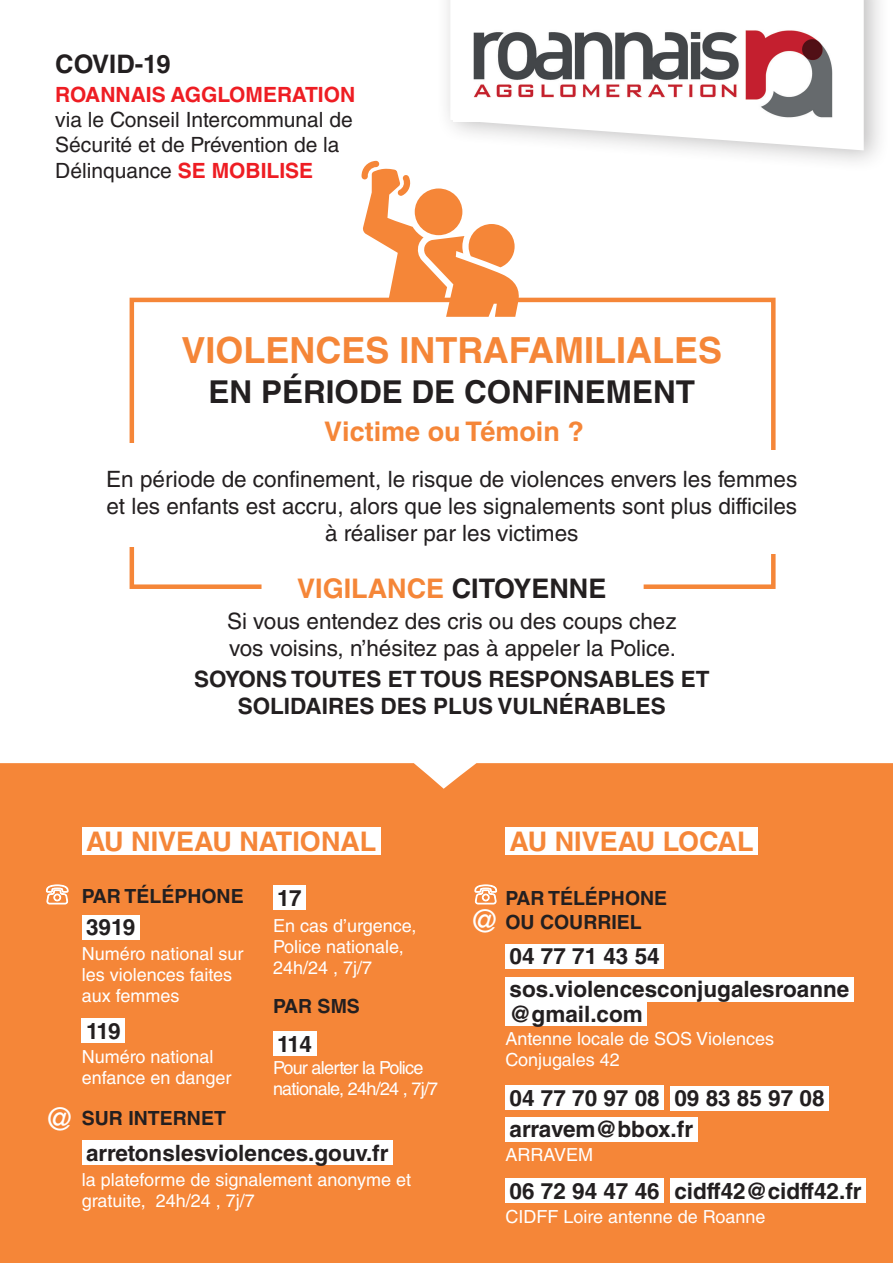
<style>
.page{position:relative;width:893px;height:1263px;background:#fff}
.page>*{position:absolute;margin:0;border:0;box-sizing:border-box;transform-origin:0 0}
.t1{font:700 36px "Helvetica LT Std";color:#f58638}
.t2{font:700 31.5px "Helvetica LT Std";color:#231f20}
.t3{font:31.05px "Helvetica LT Std";color:#fff}
.t4{font:700 27px "Helvetica LT Std";color:#f58638}
.t5{font:700 25.5px "Helvetica LT Std";color:#231f20}
.t6{font:22.5px/27px "Helvetica LT Std";color:#231f20;text-align:center}
.t7{font:700 22.5px "Helvetica LT Std";color:#231f20}
.t8{font:21px/25.2px "Helvetica LT Std";color:#231f20}
.t9{font:700 19.5px/23.4px "Helvetica LT Std";color:#231f20}
.t10{font:18px/21px "Helvetica LT Std";color:#fff}
.t11{font:18px/21px "Helvetica LT Std";letter-spacing:-.04em;color:#fff}
.s1{font-weight:700;color:#ee1d23}
.s2{color:#231f20}
</style>
<div class="page">
<div style="left:0;top:763px;width:893px;height:500px;background:#f58638"></div>
<div style="left:435px;top:0;width:456px;height:173px;background:#231f20;opacity:.29"></div>
<svg style="left:450px;top:0;width:414px;height:150px"></svg>
<img style="left:453px;top:17px;width:392px;height:104px">
<svg style="left:129px;top:297px;width:232px;height:292px"></svg>
<svg style="left:521px;top:297px;width:255px;height:292px"></svg>
<div style="left:103px;top:443px;width:47px;height:103px;background:#fff"></div>
<div style="left:752px;top:451px;width:47px;height:103px;background:#fff"></div>
<svg style="left:45px;top:879px;width:24px;height:26px"></svg>
<svg style="left:474px;top:879px;width:23px;height:26px"></svg>
<div style="left:82px;top:827px;width:299px;height:28px;background:#fff"></div>
<div style="left:505px;top:827px;width:253px;height:28px;background:#fff"></div>
<div style="left:82px;top:915px;width:58px;height:24px;background:#fff"></div>
<div style="left:82px;top:1018px;width:43px;height:25px;background:#fff"></div>
<div style="left:273px;top:1032px;width:43px;height:24px;background:#fff"></div>
<div style="left:273px;top:885px;width:33px;height:25px;background:#fff"></div>
<div style="left:82px;top:1140px;width:311px;height:25px;background:#fff"></div>
<div style="left:505px;top:944px;width:159px;height:24px;background:#fff"></div>
<div style="left:505px;top:1178px;width:159px;height:25px;background:#fff"></div>
<div style="left:505px;top:1085px;width:159px;height:25px;background:#fff"></div>
<div style="left:670px;top:1086px;width:159px;height:24px;background:#fff"></div>
<div style="left:505px;top:977px;width:349px;height:24px;background:#fff"></div>
<div style="left:670px;top:1178px;width:196px;height:25px;background:#fff"></div>
<div style="left:505px;top:1117px;width:192px;height:24px;background:#fff"></div>
<div style="left:505px;top:1001px;width:142px;height:25px;background:#fff"></div>
<svg style="left:361px;top:161px;width:160px;height:156px"></svg>
<div style="left:415px;top:188px;width:47px;height:47px;background:#f58638;border-radius:50%"></div>
<p class="t5" style="left:55px;top:48px;width:117px">COVID-19</p>
<p class="t8" style="left:55px;top:82px;width:301px"><span class="s1">ROANNAIS AGGLOMERATION </span>via le Conseil Intercommunal de<br>Sécurité et de Prévention de la<br>Délinquance <span class="s1">SE MOBILISE</span></p>
<p class="t1" style="left:182px;top:328px;width:542px">VIOLENCES INTRAFAMILIALES</p>
<p class="t2" style="left:209px;top:373px;width:488px">EN PÉRIODE DE CONFINEMENT</p>
<p class="t4" style="left:324px;top:415px;width:261px">Victime ou Témoin ?</p>
<p class="t6" style="left:106px;top:465px;width:692px">En période de confinement, le risque de violences envers les femmes et les enfants est accru, alors que les signalements sont plus difficiles à réaliser par les victimes</p>
<p class="t4" style="left:297px;top:572px;width:311px">VIGILANCE <span class="s2">CITOYENNE</span></p>
<p class="t6" style="left:227px;top:607px;width:451px">Si vous entendez des cris ou des coups chez</p>
<p class="t6" style="left:229px;top:634px;width:448px">vos voisins, n’hésitez pas à appeler la Police.</p>
<p class="t7" style="left:194px;top:666px;width:517px">SOYONS TOUTES ET TOUS RESPONSABLES ET</p>
<p class="t7" style="left:238px;top:693px;width:430px">SOLIDAIRES DES PLUS VULNÉRABLES</p>
<p class="t3" style="left:44px;top:1101px;width:33px">@</p>
<p class="t4" style="left:86px;top:825px;width:292px">AU NIVEAU NATIONAL</p>
<p class="t9" style="left:82px;top:884px;width:163px">PAR TÉLÉPHONE</p>
<p class="t7" style="left:277px;top:884px;width:26px">17</p>
<p class="t7" style="left:86px;top:913px;width:51px">3919</p>
<p class="t3" style="left:469px;top:903px;width:33px">@</p>
<p class="t10" style="left:273px;top:915px;width:145px">En cas d’urgence,<br>Police nationale,<br>24h/24 , 7j/7</p>
<p class="t9" style="left:273px;top:994px;width:88px">PAR SMS</p>
<p class="t10" style="left:82px;top:943px;width:163px">Numéro national sur les violences faites aux femmes</p>
<p class="t7" style="left:86px;top:1017px;width:36px">119</p>
<p class="t10" style="left:82px;top:1046px;width:151px">Numéro national enfance en danger</p>
<p class="t9" style="left:82px;top:1106px;width:146px">SUR INTERNET</p>
<p class="t7" style="left:277px;top:1030px;width:36px">114</p>
<p class="t11" style="left:273px;top:1057px;width:167px">Pour alerter la Police nationale, 24h/24 , 7j/7</p>
<p class="t7" style="left:86px;top:1139px;width:304px">arretonslesviolences.gouv.fr</p>
<p class="t10" style="left:82px;top:1169px;width:331px">la plateforme de signalement anonyme et gratuite, 24h/24 , 7j/7</p>
<p class="t4" style="left:510px;top:825px;width:245px">AU NIVEAU LOCAL</p>
<p class="t9" style="left:505px;top:886px;width:163px">PAR TÉLÉPHONE<br>OU COURRIEL</p>
<p class="t7" style="left:510px;top:942px;width:152px">04 77 71 43 54</p>
<p class="t7" style="left:510px;top:976px;width:341px">sos.violencesconjugalesroanne</p>
<p class="t7" style="left:510px;top:1000px;width:135px">@gmail.com</p>
<p class="t10" style="left:505px;top:1028px;width:270px">Antenne locale de SOS Violences<br>Conjugales 42</p>
<p class="t7" style="left:510px;top:1084px;width:152px">04 77 70 97 08</p>
<p class="t7" style="left:674px;top:1084px;width:152px">09 83 85 97 08</p>
<p class="t7" style="left:510px;top:1115px;width:185px">arravem@bbox.fr</p>
<p class="t10" style="left:505px;top:1144px;width:89px">ARRAVEM</p>
<p class="t7" style="left:510px;top:1177px;width:152px">06 72 94 47 46</p>
<p class="t7" style="left:674px;top:1177px;width:189px">cidff42@cidff42.fr</p>
<p class="t10" style="left:505px;top:1206px;width:262px">CIDFF Loire antenne de Roanne</p>
</div>
